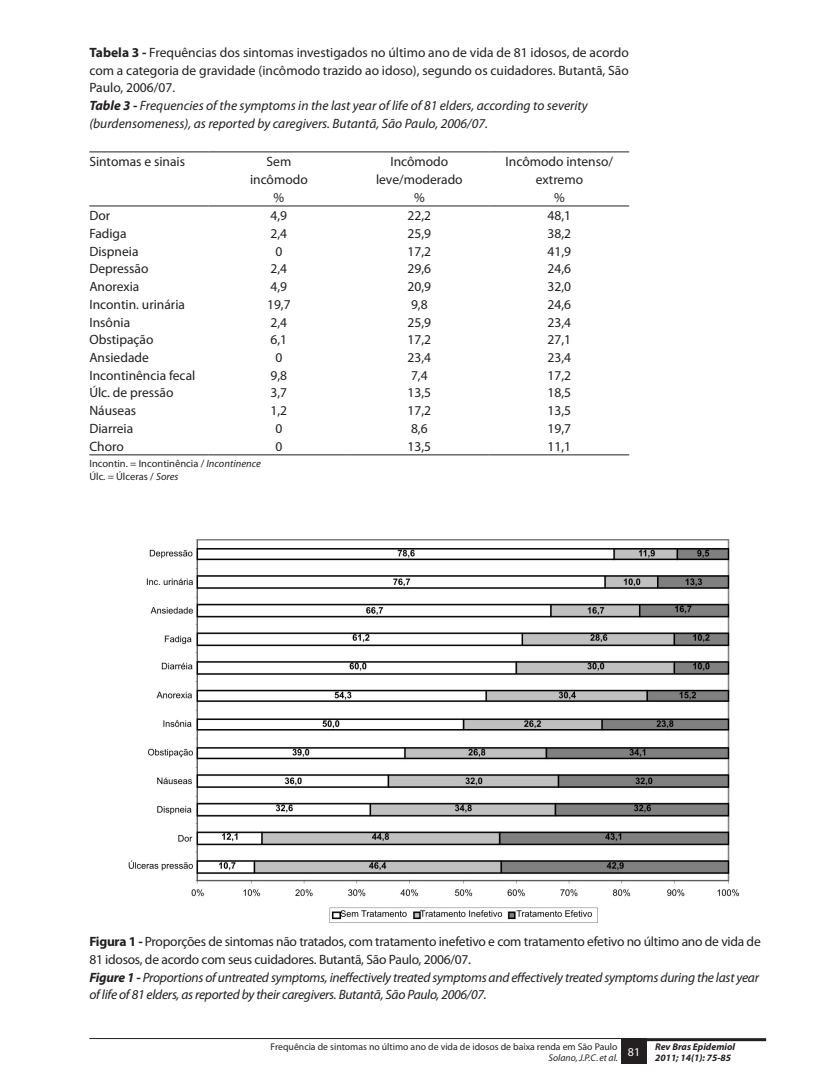
<style>
.page{position:relative;width:830px;height:1085px;background:#fff}
.page>*{position:absolute;margin:0;border:0;box-sizing:border-box;transform-origin:0 0}
.Tabela{font:13.5px/17.7px "Myriad Pro";color:#231f20;text-align:justify}
.Figura{font:italic 13.5px/17.7px "Myriad Pro";letter-spacing:-.02em;color:#231f20}
.Figura-2{font:13.5px/17.7px "Myriad Pro";letter-spacing:-.02em;color:#231f20}
.Tabela-2{font:italic 13.5px/17.7px "Myriad Pro";color:#231f20}
.t1{font:12px "Myriad";color:#fff}
.Tabela_Rodapé{font:10.5px "Myriad Pro";color:#231f20}
.t2{font:9.75px/11.7px "Myriad";color:#231f20;text-align:right}
.t3{font:italic 700 9.75px/11.7px "Myriad Pro";color:#231f20}
.s1{font-weight:700}
.s2{font-style:italic}
</style>
<div class="page">
<div style="left:621px;top:1037px;width:25px;height:26px;background:#231f20"></div>
<hr style="left:621px;top:1037px;width:144px;height:3px;background:#231f20">
<hr style="left:89px;top:1037px;width:540px;height:1px;background:#231f20">
<hr style="left:89px;top:151px;width:119px;height:1px;background:#231f20">
<hr style="left:208px;top:151px;width:141px;height:1px;background:#231f20">
<hr style="left:349px;top:151px;width:140px;height:1px;background:#231f20">
<hr style="left:489px;top:151px;width:140px;height:1px;background:#231f20">
<hr style="left:89px;top:205px;width:119px;height:1px;background:#231f20">
<hr style="left:208px;top:205px;width:141px;height:1px;background:#231f20">
<hr style="left:349px;top:205px;width:140px;height:1px;background:#231f20">
<hr style="left:489px;top:205px;width:140px;height:1px;background:#231f20">
<hr style="left:89px;top:454px;width:119px;height:1px;background:#231f20">
<hr style="left:208px;top:454px;width:141px;height:1px;background:#231f20">
<hr style="left:349px;top:454px;width:140px;height:1px;background:#231f20">
<hr style="left:489px;top:454px;width:140px;height:1px;background:#231f20">
<img style="left:128px;top:540px;width:610px;height:382px">
<p class="Tabela" style="left:89px;top:43px;width:540px"><span class="s1">Tabela 3 -</span> Frequências dos sintomas investigados no último ano de vida de 81 idosos, de acordo com a categoria de gravidade (incômodo trazido ao idoso), segundo os cuidadores. Butantã, São Paulo, 2006/07.</p>
<p class="Tabela-2" style="left:89px;top:96px;width:500px"><span class="s1">Table 3 -</span> Frequencies of the symptoms in the last year of life of 81 elders, according to severity (burdensomeness), as reported by caregivers. Butantã, São Paulo, 2006/07.</p>
<p class="Tabela" style="left:89px;top:153px;width:97px">Sintomas e sinais</p>
<p class="Tabela" style="left:266px;top:153px;width:26px">Sem</p>
<p class="Tabela" style="left:250px;top:170px;width:59px">incômodo</p>
<p class="Tabela" style="left:273px;top:188px;width:12px">%</p>
<p class="Tabela" style="left:390px;top:153px;width:59px">Incômodo</p>
<p class="Tabela" style="left:376px;top:170px;width:88px">leve/moderado</p>
<p class="Tabela" style="left:414px;top:188px;width:12px">%</p>
<p class="Tabela" style="left:505px;top:153px;width:109px;text-align:center">Incômodo intenso/ extremo</p>
<p class="Tabela" style="left:553px;top:188px;width:12px">%</p>
<p class="Tabela" style="left:89px;top:207px;width:22px">Dor</p>
<p class="Tabela" style="left:89px;top:224px;width:39px">Fadiga</p>
<p class="Tabela" style="left:89px;top:242px;width:51px">Dispneia</p>
<p class="Tabela" style="left:89px;top:260px;width:61px">Depressão</p>
<p class="Tabela" style="left:89px;top:277px;width:52px">Anorexia</p>
<p class="Tabela" style="left:89px;top:295px;width:97px">Incontin. urinária</p>
<p class="Tabela" style="left:89px;top:313px;width:42px">Insônia</p>
<p class="Tabela" style="left:89px;top:331px;width:66px">Obstipação</p>
<p class="Tabela" style="left:89px;top:348px;width:61px">Ansiedade</p>
<p class="Tabela" style="left:89px;top:366px;width:107px">Incontinência fecal</p>
<p class="Tabela" style="left:89px;top:384px;width:86px">Úlc. de pressão</p>
<p class="Tabela" style="left:89px;top:401px;width:48px">Náuseas</p>
<p class="Tabela" style="left:89px;top:419px;width:45px">Diarreia</p>
<p class="Tabela" style="left:89px;top:437px;width:36px">Choro</p>
<p class="Tabela" style="left:270px;top:207px;width:18px">4,9</p>
<p class="Tabela" style="left:270px;top:224px;width:18px">2,4</p>
<p class="Tabela" style="left:275px;top:242px;width:8px">0</p>
<p class="Tabela" style="left:270px;top:260px;width:18px">2,4</p>
<p class="Tabela" style="left:270px;top:277px;width:18px">4,9</p>
<p class="Tabela" style="left:267px;top:295px;width:25px">19,7</p>
<p class="Tabela" style="left:270px;top:313px;width:18px">2,4</p>
<p class="Tabela" style="left:270px;top:331px;width:18px">6,1</p>
<p class="Tabela" style="left:275px;top:348px;width:8px">0</p>
<p class="Tabela" style="left:270px;top:366px;width:18px">9,8</p>
<p class="Tabela" style="left:270px;top:384px;width:18px">3,7</p>
<p class="Tabela" style="left:270px;top:401px;width:18px">1,2</p>
<p class="Tabela" style="left:275px;top:419px;width:8px">0</p>
<p class="Tabela" style="left:275px;top:437px;width:8px">0</p>
<p class="Tabela_Rodapé" style="left:89px;top:457px;width:173px">Incontin. = Incontinência / <span class="s2">Incontinence</span></p>
<p class="Tabela_Rodapé" style="left:89px;top:469px;width:91px">Úlc. = Úlceras / <span class="s2">Sores</span></p>
<p class="Tabela" style="left:407px;top:207px;width:25px">22,2</p>
<p class="Tabela" style="left:407px;top:224px;width:25px">25,9</p>
<p class="Tabela" style="left:407px;top:242px;width:25px">17,2</p>
<p class="Tabela" style="left:407px;top:260px;width:25px">29,6</p>
<p class="Tabela" style="left:407px;top:277px;width:25px">20,9</p>
<p class="Tabela" style="left:411px;top:295px;width:18px">9,8</p>
<p class="Tabela" style="left:407px;top:313px;width:25px">25,9</p>
<p class="Tabela" style="left:407px;top:331px;width:25px">17,2</p>
<p class="Tabela" style="left:407px;top:348px;width:25px">23,4</p>
<p class="Tabela" style="left:411px;top:366px;width:18px">7,4</p>
<p class="Tabela" style="left:407px;top:384px;width:25px">13,5</p>
<p class="Tabela" style="left:407px;top:401px;width:25px">17,2</p>
<p class="Tabela" style="left:411px;top:419px;width:18px">8,6</p>
<p class="Tabela" style="left:407px;top:437px;width:25px">13,5</p>
<p class="Tabela" style="left:547px;top:207px;width:25px">48,1</p>
<p class="Tabela" style="left:547px;top:224px;width:25px">38,2</p>
<p class="Tabela" style="left:547px;top:242px;width:25px">41,9</p>
<p class="Tabela" style="left:547px;top:260px;width:25px">24,6</p>
<p class="Tabela" style="left:547px;top:277px;width:25px">32,0</p>
<p class="Tabela" style="left:547px;top:295px;width:25px">24,6</p>
<p class="Tabela" style="left:547px;top:313px;width:25px">23,4</p>
<p class="Tabela" style="left:547px;top:331px;width:25px">27,1</p>
<p class="Tabela" style="left:547px;top:348px;width:25px">23,4</p>
<p class="Tabela" style="left:547px;top:366px;width:25px">17,2</p>
<p class="Tabela" style="left:547px;top:384px;width:25px">18,5</p>
<p class="Tabela" style="left:547px;top:401px;width:25px">13,5</p>
<p class="Tabela" style="left:547px;top:419px;width:25px">19,7</p>
<p class="Tabela" style="left:547px;top:437px;width:25px">11,1</p>
<p class="Figura-2" style="left:89px;top:932px;width:672px"><span class="s1">Figura 1 -</span> Proporções de sintomas não tratados, com tratamento inefetivo e com tratamento efetivo no último ano de vida de<br>81 idosos, de acordo com seus cuidadores. Butantã, São Paulo, 2006/07.</p>
<p class="Figura" style="left:89px;top:968px;width:670px"><span class="s1">Figure 1 -</span> Proportions of untreated symptoms, ineffectively treated symptoms and effectively treated symptoms during the last year of life of 81 elders, as reported by their caregivers. Butantã, São Paulo, 2006/07.</p>
<p class="t2" style="left:270px;top:1040px;width:349px">Frequência de sintomas no último ano de vida de idosos de baixa renda em São Paulo<br><span class="s2">Solano, J.P.C</span>. <span class="s2">et al.</span></p>
<p class="t1" style="left:627px;top:1045px;width:14px">81</p>
<p class="t3" style="left:654px;top:1040px;width:81px">Rev Bras Epidemiol<br>2011; 14(1): 75-85</p>
</div>
